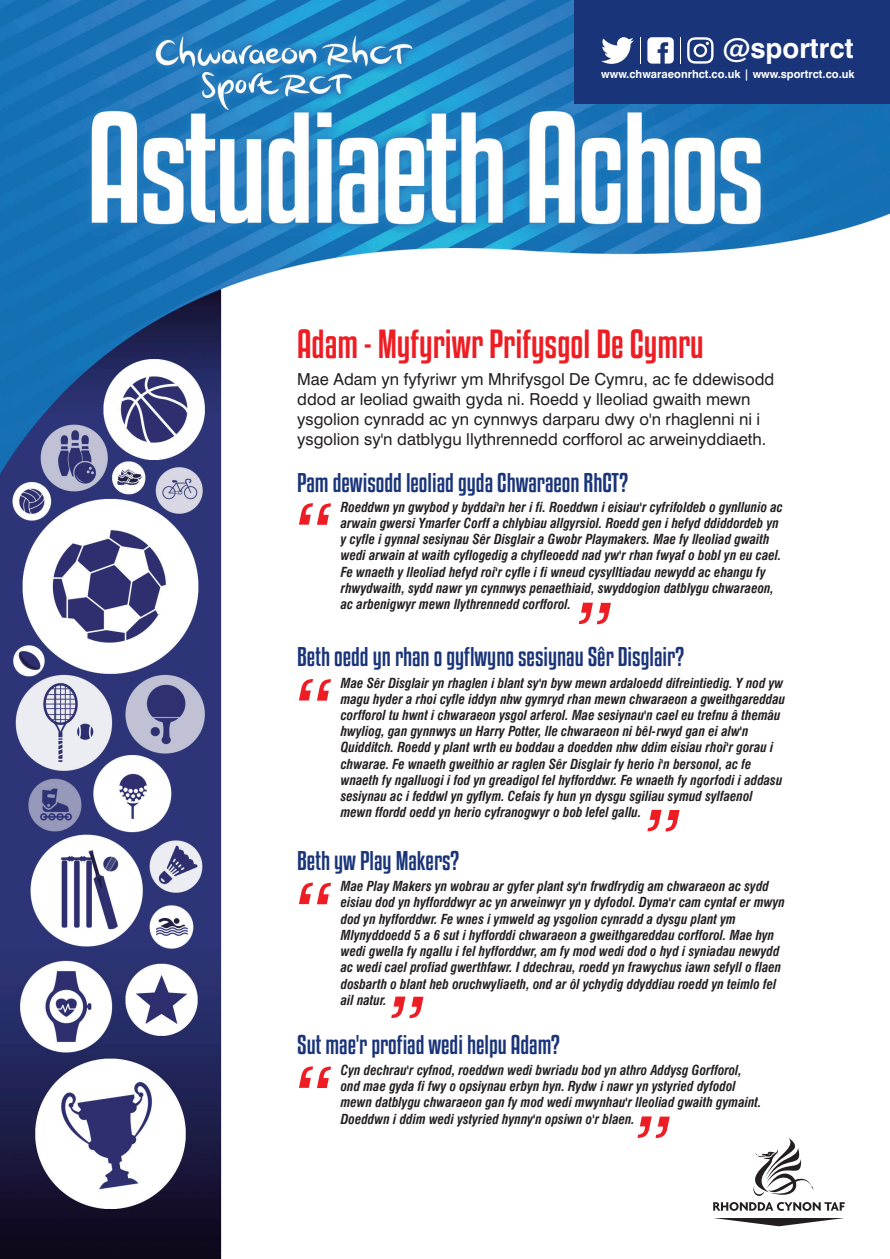
<style>
.page{position:relative;width:890px;height:1259px;background:#fff}
.page>*{position:absolute;margin:0;border:0;box-sizing:border-box;transform-origin:0 0}
.t1{font:italic 700 condensed 77.25px "Swiss 721 BT";color:#ee1d23}
.t2{font:36px "Kenyan Coffee Rg";color:#ee1d23}
.t3{font:700 27.6px "Swiss 721 BT";color:#fff}
.t4{font:24px "Kenyan Coffee Rg";color:#193479}
.t5{font:16.5px/19.8px "Swiss 721 BT";color:#231f20}
.t6{font:italic 700 condensed 13.5px/16.2px "Swiss 721 BT";color:#231f20}
.t7{font:700 11.25px "Swiss 721 BT";color:#fff}
</style>
<div class="page">
<img style="left:0;top:0;width:889px;height:1258px">
<div style="left:573px;top:0;width:316px;height:104px;background:#193479"></div>
<svg style="left:601px;top:37px;width:32px;height:27px"></svg>
<svg style="left:647px;top:37px;width:26px;height:27px"></svg>
<svg style="left:680px;top:37px;width:33px;height:27px"></svg>
<svg style="left:640px;top:37px;width:1px;height:27px"></svg>
<svg style="left:712px;top:1217px;width:132px;height:8px"></svg>
<svg style="left:712px;top:1137px;width:132px;height:73px"></svg>
<h3 class="t3" style="left:722px;top:32px;width:132px">@sportrct</h3>
<p class="t7" style="left:601px;top:68px;width:255px">www.chwaraeonrhct.co.uk | www.sportrct.co.uk</p>
<h2 class="t2" style="left:297px;top:329px;width:408px">Adam - Myfyriwr Prifysgol De Cymru</h2>
<p class="t5" style="left:297px;top:371px;width:478px">Mae Adam yn fyfyriwr ym Mhrifysgol De Cymru, ac fe ddewisodd ddod ar leoliad gwaith gyda ni. Roedd y lleoliad gwaith mewn ysgolion cynradd ac yn cynnwys darparu dwy o'n rhaglenni ni i ysgolion sy'n datblygu llythrennedd corfforol ac arweinyddiaeth.</p>
<h3 class="t4" style="left:297px;top:473px;width:332px">Pam dewisodd leoliad gyda Chwaraeon RhCT?</h3>
<h1 class="t1" style="left:292px;top:505px;width:38px">“</h1>
<p class="t6" style="left:340px;top:500px;width:443px">Roeddwn yn gwybod y byddai'n her i fi. Roeddwn i eisiau'r cyfrifoldeb o gynllunio ac arwain gwersi Ymarfer Corff a chlybiau allgyrsiol. Roedd gen i hefyd ddiddordeb yn y cyfle i gynnal sesiynau Sêr Disglair a Gwobr Playmakers. Mae fy lleoliad gwaith wedi arwain at waith cyflogedig a chyfleoedd nad yw'r rhan fwyaf o bobl yn eu cael.<br>Fe wnaeth y lleoliad hefyd roi'r cyfle i fi wneud cysylltiadau newydd ac ehangu fy rhwydwaith, sydd nawr yn cynnwys penaethiaid, swyddogion datblygu chwaraeon, ac arbenigwyr mewn llythrennedd corfforol.</p>
<h1 class="t1" style="left:616px;top:622px;width:38px;rotate:-180deg">“</h1>
<h3 class="t4" style="left:297px;top:647px;width:388px">Beth oedd yn rhan o gyflwyno sesiynau Sêr Disglair?</h3>
<h1 class="t1" style="left:292px;top:680px;width:38px">“</h1>
<p class="t6" style="left:340px;top:675px;width:446px">Mae Sêr Disglair yn rhaglen i blant sy'n byw mewn ardaloedd difreintiedig. Y nod yw magu hyder a rhoi cyfle iddyn nhw gymryd rhan mewn chwaraeon a gweithgareddau corfforol tu hwnt i chwaraeon ysgol arferol. Mae sesiynau'n cael eu trefnu â themâu hwyliog, gan gynnwys un Harry Potter, lle chwaraeon ni bêl-rwyd gan ei alw'n Quidditch. Roedd y plant wrth eu boddau a doedden nhw ddim eisiau rhoi'r gorau i chwarae. Fe wnaeth gweithio ar raglen Sêr Disglair fy herio i'n bersonol, ac fe wnaeth fy ngalluogi i fod yn greadigol fel hyfforddwr. Fe wnaeth fy ngorfodi i addasu sesiynau ac i feddwl yn gyflym. Cefais fy hun yn dysgu sgiliau symud sylfaenol mewn ffordd oedd yn herio cyfranogwyr o bob lefel gallu.</p>
<h1 class="t1" style="left:685px;top:829px;width:38px;rotate:-180deg">“</h1>
<h3 class="t4" style="left:297px;top:850px;width:163px">Beth yw Play Makers?</h3>
<h1 class="t1" style="left:292px;top:884px;width:38px">“</h1>
<p class="t6" style="left:340px;top:879px;width:445px">Mae Play Makers yn wobrau ar gyfer plant sy'n frwdfrydig am chwaraeon ac sydd eisiau dod yn hyfforddwyr ac yn arweinwyr yn y dyfodol. Dyma'r cam cyntaf er mwyn dod yn hyfforddwr. Fe wnes i ymweld ag ysgolion cynradd a dysgu plant ym Mlynyddoedd 5 a 6 sut i hyfforddi chwaraeon a gweithgareddau corfforol. Mae hyn wedi gwella fy ngallu i fel hyfforddwr, am fy mod wedi dod o hyd i syniadau newydd ac wedi cael profiad gwerthfawr. I ddechrau, roedd yn frawychus iawn sefyll o flaen dosbarth o blant heb oruchwyliaeth, ond ar ôl ychydig ddyddiau roedd yn teimlo fel ail natur.</p>
<h1 class="t1" style="left:429px;top:1016px;width:38px;rotate:-180deg">“</h1>
<h3 class="t4" style="left:297px;top:1034px;width:264px">Sut mae'r profiad wedi helpu Adam?</h3>
<h1 class="t1" style="left:292px;top:1067px;width:38px">“</h1>
<p class="t6" style="left:340px;top:1062px;width:422px">Cyn dechrau'r cyfnod, roeddwn wedi bwriadu bod yn athro Addysg Gorfforol, ond mae gyda fi fwy o opsiynau erbyn hyn. Rydw i nawr yn ystyried dyfodol mewn datblygu chwaraeon gan fy mod wedi mwynhau'r lleoliad gwaith gymaint.</p>
<p class="t6" style="left:340px;top:1111px;width:295px">Doeddwn i ddim wedi ystyried hynny'n opsiwn o'r blaen.</p>
<h1 class="t1" style="left:675px;top:1136px;width:38px;rotate:-180deg">“</h1>
</div>
